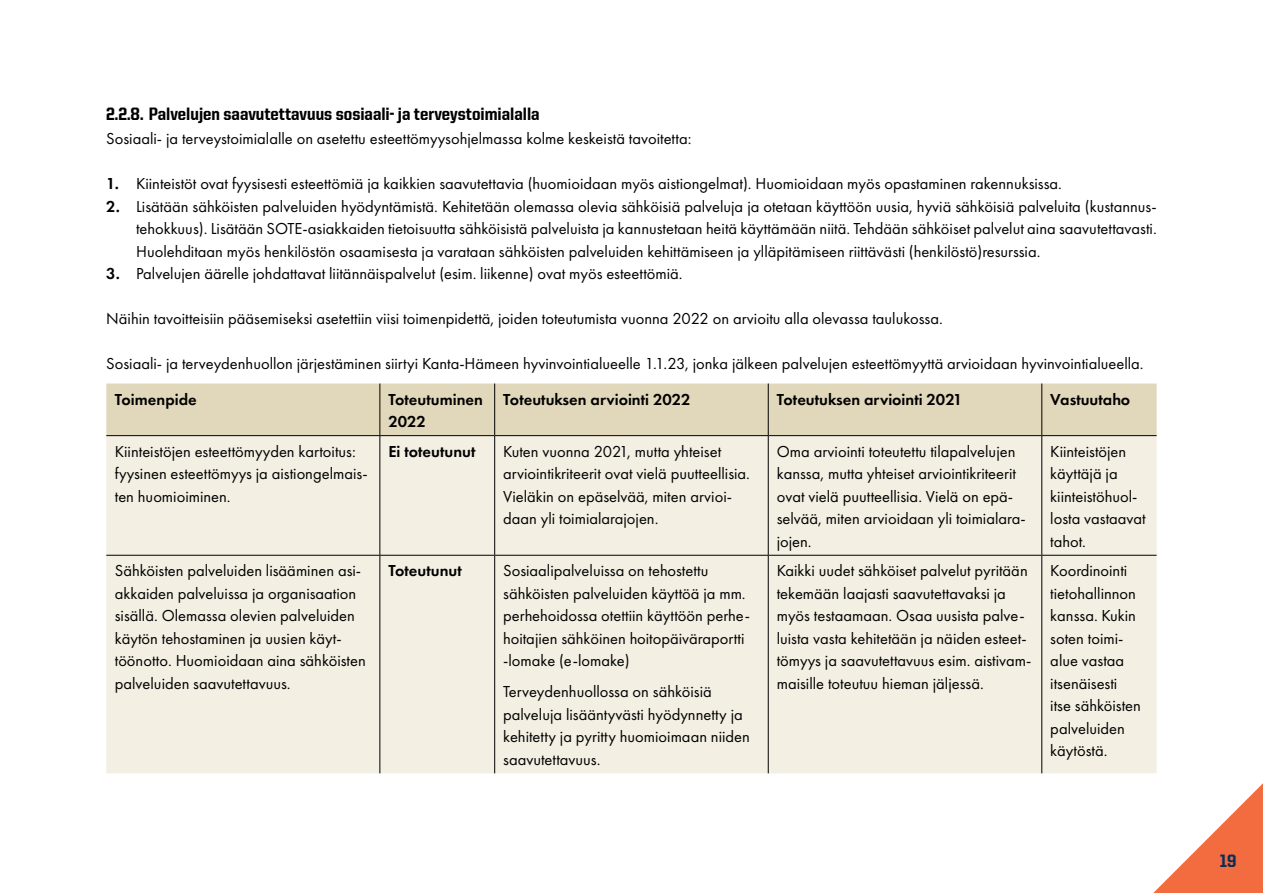
<style>
.page{position:relative;width:1263px;height:893px;background:#fff}
.page>*{position:absolute;margin:0;border:0;box-sizing:border-box;transform-origin:0 0}
.H3_Otsikko{font:800 18px "United Sans Semi Cond";color:#000}
.t1{font:800 18px "United Sans Semi Cond";color:#0a2e59}
.Taulukon_leipis{font:16.5px/22.5px "Futura PT";color:#000}
.Leipis{font:16.5px "Futura PT";color:#000}
.Taulukon_otsikkorivi{font:600 16.5px/22.5px "Futura PT";color:#000}
.Taulukon_leipis-2{font:600 16.5px "Futura PT";color:#000}
.s1{font-weight:600}
</style>
<div class="page">
<svg style="left:1153px;top:783px;width:110px;height:110px"></svg>
<div style="left:106px;top:384px;width:1050px;height:51px;background:#e1d7ba"></div>
<div style="left:106px;top:436px;width:1050px;height:337px;background:#f3efe3"></div>
<hr style="left:379px;top:436px;width:1px;height:119px;background:#000">
<hr style="left:494px;top:436px;width:1px;height:119px;background:#000">
<hr style="left:768px;top:436px;width:1px;height:119px;background:#000">
<hr style="left:1041px;top:436px;width:1px;height:119px;background:#000">
<hr style="left:379px;top:556px;width:1px;height:217px;background:#000">
<hr style="left:494px;top:556px;width:1px;height:217px;background:#000">
<hr style="left:768px;top:556px;width:1px;height:217px;background:#000">
<hr style="left:1041px;top:556px;width:1px;height:217px;background:#000">
<hr style="left:106px;top:555px;width:274px;height:1px;background:#000">
<hr style="left:380px;top:555px;width:115px;height:1px;background:#000">
<hr style="left:495px;top:555px;width:273px;height:1px;background:#000">
<hr style="left:768px;top:555px;width:274px;height:1px;background:#000">
<hr style="left:1042px;top:555px;width:114px;height:1px;background:#000">
<hr style="left:379px;top:384px;width:1px;height:51px;background:#000">
<hr style="left:494px;top:384px;width:1px;height:51px;background:#000">
<hr style="left:768px;top:384px;width:1px;height:51px;background:#000">
<hr style="left:1041px;top:384px;width:1px;height:51px;background:#000">
<hr style="left:106px;top:435px;width:274px;height:1px;background:#000">
<hr style="left:380px;top:435px;width:115px;height:1px;background:#000">
<hr style="left:495px;top:435px;width:273px;height:1px;background:#000">
<hr style="left:768px;top:435px;width:274px;height:1px;background:#000">
<hr style="left:1042px;top:435px;width:114px;height:1px;background:#000">
<h3 class="H3_Otsikko" style="left:106px;top:104px;width:435px">2.2.8. Palvelujen saavutettavuus sosiaali- ja terveystoimialalla</h3>
<p class="Leipis" style="left:106px;top:129px;width:587px">Sosiaali- ja terveystoimialalle on asetettu esteettömyysohjelmassa kolme keskeistä tavoitetta:</p>
<p class="Taulukon_leipis" style="left:106px;top:172px;width:957px"><span class="s1">1.</span> Kiinteistöt ovat fyysisesti esteettömiä ja kaikkien saavutettavia (huomioidaan myös aistiongelmat). Huomioidaan myös opastaminen rakennuksissa.</p>
<p class="Taulukon_leipis" style="left:136px;top:195px;width:1022px;text-align:justify;text-indent:-30px"><span class="s1">2.</span> Lisätään sähköisten palveluiden hyödyntämistä. Kehitetään olemassa olevia sähköisiä palveluja ja otetaan käyttöön uusia, hyviä sähköisiä palveluita (kustannus&shy;tehokkuus). Lisätään SOTE-asiakkaiden tietoisuutta sähköisistä palveluista ja kannustetaan heitä käyttämään niitä. Tehdään sähköiset palvelut aina saavutettavasti.<br>Huolehditaan myös henkilöstön osaamisesta ja varataan sähköisten palveluiden kehittämiseen ja ylläpitämiseen riittävästi (henkilöstö)resurssia.</p>
<p class="Taulukon_leipis" style="left:106px;top:262px;width:578px"><span class="s1">3.</span> Palvelujen äärelle johdattavat liitännäispalvelut (esim. liikenne) ovat myös esteettömiä.</p>
<p class="Leipis" style="left:106px;top:309px;width:838px">Näihin tavoitteisiin pääsemiseksi asetettiin viisi toimenpidettä, joiden toteutumista vuonna 2022 on arvioitu alla olevassa taulukossa.</p>
<p class="Leipis" style="left:106px;top:354px;width:1039px">Sosiaali- ja terveydenhuollon järjestäminen siirtyi Kanta-Hämeen hyvinvointialueelle 1.1.23, jonka jälkeen palvelujen esteettömyyttä arvioidaan hyvinvointialueella.</p>
<p class="Taulukon_otsikkorivi" style="left:115px;top:388px;width:83px">Toimenpide</p>
<p class="Taulukon_otsikkorivi" style="left:388px;top:388px;width:96px">Toteutuminen<br>2022</p>
<p class="Taulukon_otsikkorivi" style="left:503px;top:388px;width:189px">Toteutuksen arviointi 2022</p>
<p class="Taulukon_otsikkorivi" style="left:777px;top:388px;width:187px">Toteutuksen arviointi 2021</p>
<p class="Taulukon_otsikkorivi" style="left:1050px;top:388px;width:81px">Vastuutaho</p>
<p class="Taulukon_leipis" style="left:115px;top:440px;width:254px">Kiinteistöjen esteettömyyden kartoitus: fyysinen esteettömyys ja aistiongelmais&shy;ten huomioiminen.</p>
<p class="Taulukon_leipis-2" style="left:388px;top:441px;width:89px">Ei toteutunut</p>
<p class="Taulukon_leipis" style="left:503px;top:440px;width:248px">Kuten vuonna 2021, mutta yhteiset arviointikriteerit ovat vielä puutteellisia.<br>Vieläkin on epäselvää, miten arvioi&shy;daan yli toimialarajojen.</p>
<p class="Taulukon_leipis" style="left:777px;top:440px;width:250px">Oma arviointi toteutettu tilapalvelujen kanssa, mutta yhteiset arviointikriteerit ovat vielä puutteellisia. Vielä on epä&shy;selvää, miten arvioidaan yli toimialara&shy;jojen.</p>
<p class="Taulukon_leipis" style="left:1050px;top:440px;width:97px">Kiinteistöjen käyttäjä ja kiinteistöhuol&shy;losta vastaavat tahot.</p>
<p class="Taulukon_leipis" style="left:115px;top:559px;width:253px">Sähköisten palveluiden lisääminen asi&shy;akkaiden palveluissa ja organisaation sisällä. Olemassa olevien palveluiden käytön tehostaminen ja uusien käyt&shy;töönotto. Huomioidaan aina sähköisten palveluiden saavutettavuus.</p>
<p class="Taulukon_leipis-2" style="left:388px;top:560px;width:75px">Toteutunut</p>
<p class="Taulukon_leipis" style="left:503px;top:559px;width:248px">Sosiaalipalveluissa on tehostettu sähköisten palveluiden käyttöä ja mm. perhehoidossa otettiin käyttöön perhe&shy;hoitajien sähköinen hoitopäiväraportti -lomake (e-lomake)</p>
<p class="Taulukon_leipis" style="left:777px;top:559px;width:256px">Kaikki uudet sähköiset palvelut pyritään tekemään laajasti saavutettavaksi ja myös testaamaan. Osaa uusista palve&shy;luista vasta kehitetään ja näiden esteet&shy;tömyys ja saavutettavuus esim. aistivam&shy;maisille toteutuu hieman jäljessä.</p>
<p class="Taulukon_leipis" style="left:1050px;top:559px;width:92px">Koordinointi tietohallinnon kanssa. Kukin soten toimi&shy;alue vastaa itsenäisesti itse sähköisten palveluiden käytöstä.</p>
<p class="Taulukon_leipis" style="left:503px;top:680px;width:248px">Terveydenhuollossa on sähköisiä palveluja lisääntyvästi hyödynnetty ja kehitetty ja pyritty huomioimaan niiden saavutettavuus.</p>
<p class="t1" style="left:1220px;top:852px;width:18px">19</p>
</div>
